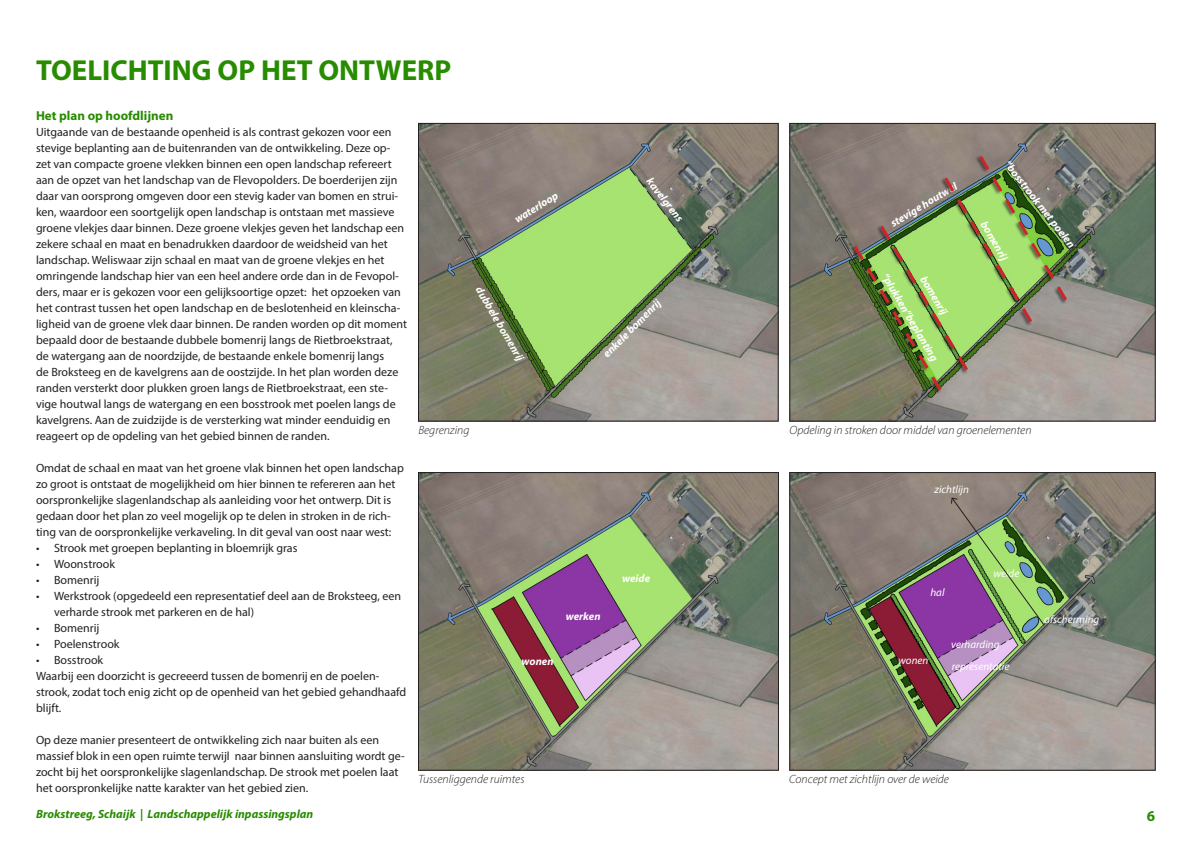
<style>
.page{position:relative;width:1191px;height:842px;background:#fff}
.page>*{position:absolute;margin:0;border:0;box-sizing:border-box;transform-origin:0 0}
.hoofdstuk{font:700 29px "Myriad Pro";color:#288c00}
.t1{font:700 15px "Myriad Pro";color:#288c00}
.paragraaf{font:700 13px "Myriad Pro";color:#288c00}
.t2{font:12px/16px "Myriad Pro";color:#231f20}
.Onderschrift{font:italic 300 12px "Myriad Pro";color:#231f20}
.t3{font:italic 700 12px "Myriad Pro";color:#288c00}
.t4{font:italic 700 11px "Myriad Pro";color:#fff}
.t5{font:italic 11px "Myriad Pro";color:#fff}
</style>
<div class="page">
<img style="left:420px;top:125px;width:356px;height:294px">
<div style="left:418px;top:123px;width:360px;height:298px;border:1px solid #231f20"></div>
<img style="left:791px;top:125px;width:362px;height:294px">
<div style="left:789px;top:123px;width:366px;height:298px;border:1px solid #231f20"></div>
<img style="left:420px;top:474px;width:356px;height:294px">
<div style="left:418px;top:472px;width:360px;height:298px;border:1px solid #231f20"></div>
<img style="left:791px;top:474px;width:362px;height:294px">
<div style="left:789px;top:472px;width:366px;height:298px;border:1px solid #231f20"></div>
<div style="left:848px;top:245px;width:94px;height:150px;background:#231f20;opacity:.75"></div>
<img style="left:851px;top:152px;width:219px;height:242px">
<svg style="left:950px;top:497px;width:95px;height:130px"></svg>
<p class="hoofdstuk" style="left:36px;top:51px;width:417px">TOELICHTING OP HET ONTWERP</p>
<p class="paragraaf" style="left:36px;top:107px;width:139px">Het plan op hoofdlijnen</p>
<p class="t2" style="left:36px;top:124px;width:372px">Uitgaande van de bestaande openheid is als contrast gekozen voor een stevige beplanting aan de buitenranden van de ontwikkeling. Deze op&shy;zet van compacte groene vlekken binnen een open landschap refereert aan de opzet van het landschap van de Flevopolders. De boerderijen zijn daar van oorsprong omgeven door een stevig kader van bomen en strui&shy;ken, waardoor een soortgelijk open landschap is ontstaan met massieve groene vlekjes daar binnen. Deze groene vlekjes geven het landschap een zekere schaal en maat en benadrukken daardoor de weidsheid van het landschap. Weliswaar zijn schaal en maat van de groene vlekjes en het omringende landschap hier van een heel andere orde dan in de Fevopol&shy;ders, maar er is gekozen voor een gelijksoortige opzet: het opzoeken van het contrast tussen het open landschap en de beslotenheid en kleinscha&shy;ligheid van de groene vlek daar binnen. De randen worden op dit moment bepaald door de bestaande dubbele bomenrij langs de Rietbroekstraat, de watergang aan de noordzijde, de bestaande enkele bomenrij langs<br>de Broksteeg en de kavelgrens aan de oostzijde. In het plan worden deze randen versterkt door plukken groen langs de Rietbroekstraat, een ste&shy;vige houtwal langs de watergang en een bosstrook met poelen langs de kavelgrens. Aan de zuidzijde is de versterking wat minder eenduidig en reageert op de opdeling van het gebied binnen de randen.</p>
<p class="t2" style="left:36px;top:460px;width:369px">Omdat de schaal en maat van het groene vlak binnen het open landschap zo groot is ontstaat de mogelijkheid om hier binnen te refereren aan het oorspronkelijke slagenlandschap als aanleiding voor het ontwerp. Dit is gedaan door het plan zo veel mogelijk op te delen in stroken in de rich&shy;ting van de oorspronkelijke verkaveling. In dit geval van oost naar west:</p>
<p class="t2" style="left:36px;top:540px;width:263px">• Strook met groepen beplanting in bloemrijk gras</p>
<p class="t2" style="left:36px;top:556px;width:80px">• Woonstrook</p>
<p class="t2" style="left:36px;top:572px;width:65px">• Bomenrij</p>
<p class="t2" style="left:54px;top:588px;width:349px;text-indent:-18px">• Werkstrook (opgedeeld een representatief deel aan de Broksteeg, een verharde strook met parkeren en de hal)</p>
<p class="t2" style="left:36px;top:620px;width:65px">• Bomenrij</p>
<p class="t2" style="left:36px;top:636px;width:85px">• Poelenstrook</p>
<p class="t2" style="left:36px;top:652px;width:69px">• Bosstrook</p>
<p class="t2" style="left:36px;top:668px;width:372px">Waarbij een doorzicht is gecreeerd tussen de bomenrij en de poelen&shy;strook, zodat toch enig zicht op de openheid van het gebied gehandhaafd blijft.</p>
<p class="t2" style="left:36px;top:732px;width:370px">Op deze manier presenteert de ontwikkeling zich naar buiten als een massief blok in een open ruimte terwijl naar binnen aansluiting wordt ge&shy;zocht bij het oorspronkelijke slagenlandschap. De strook met poelen laat het oorspronkelijke natte karakter van het gebied zien.</p>
<p class="t4" style="left:1012px;top:157px;width:109px;rotate:52deg">“bosstrook met poelen</p>
<p class="t4" style="left:654px;top:175px;width:54px;rotate:52deg">kavelgrens</p>
<p class="t4" style="left:888px;top:218px;width:77px;rotate:-31deg">stevige houtwal</p>
<p class="t4" style="left:512px;top:214px;width:50px;rotate:-31deg">waterloop</p>
<p class="t4" style="left:989px;top:218px;width:45px;rotate:60deg">bomenrij</p>
<p class="t4" style="left:891px;top:270px;width:102px;rotate:60deg">“plukken”beplanting</p>
<p class="t4" style="left:929px;top:273px;width:45px;rotate:60deg">bomenrij</p>
<p class="t4" style="left:485px;top:284px;width:85px;rotate:60deg">dubbele bomenrij</p>
<p class="t4" style="left:600px;top:350px;width:78px;rotate:-45deg">enkele bomenrij</p>
<p class="Onderschrift" style="left:789px;top:423px;width:243px">Opdeling in stroken door middel van groenelementen</p>
<p class="Onderschrift" style="left:418px;top:423px;width:52px">Begrenzing</p>
<p class="t5" style="left:934px;top:482px;width:36px">zichtlijn</p>
<p class="t5" style="left:993px;top:567px;width:27px">weide</p>
<p class="t4" style="left:622px;top:571px;width:30px">weide</p>
<p class="t5" style="left:930px;top:585px;width:16px">hal</p>
<p class="t4" style="left:566px;top:609px;width:36px">werken</p>
<p class="t5" style="left:1044px;top:612px;width:57px">afscherming</p>
<p class="t5" style="left:951px;top:637px;width:50px">verharding</p>
<p class="t5" style="left:951px;top:659px;width:59px">representatie</p>
<p class="t5" style="left:898px;top:653px;width:32px">wonen</p>
<p class="t4" style="left:521px;top:654px;width:33px">wonen</p>
<p class="Onderschrift" style="left:418px;top:772px;width:108px">Tussenliggende ruimtes</p>
<p class="Onderschrift" style="left:789px;top:772px;width:161px">Concept met zichtlijn over de weide</p>
<p class="t3" style="left:36px;top:806px;width:279px">Brokstreeg, Schaijk | Landschappelijk inpassingsplan</p>
<p class="t1" style="left:1147px;top:806px;width:10px">6</p>
</div>
